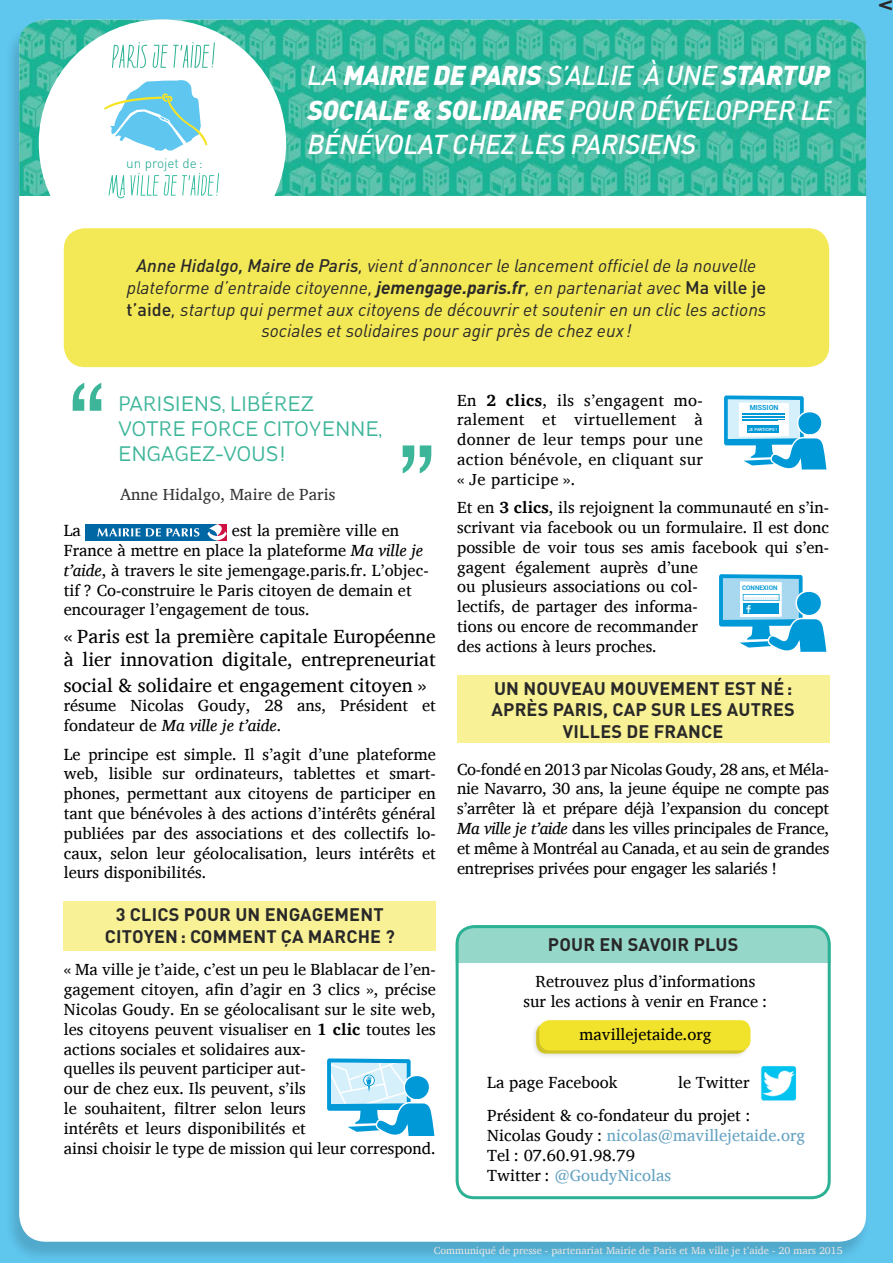
<style>
.page{position:relative;width:893px;height:1263px;background:#5fc6ee}
.page>*{position:absolute;margin:0;border:0;box-sizing:border-box;transform-origin:0 0}
.t1{font:90px "Geneva";color:#3cb599}
.t2{font:italic 500 27px/34.5px "DINOT";letter-spacing:-.01em;color:#fff;text-align:justify}
.t3{font:21px/25.2px "St Ryde";letter-spacing:-.01em;color:#3cb599}
.t4{font:19.5px/23.4px "Charis SIL";color:#000}
.t5{font:italic 18px/21.6px "DINOT";color:#292829;text-align:center}
.t6{font:700 18px/21.6px "DIN Pro";letter-spacing:.01em;color:#292829;text-align:center}
.t7{font:16.5px/19.8px "Charis SIL";color:#000}
.t8{font:16.5px "Charis SIL";color:#64a2c2}
.t9{font:300 13.5px "DIN Pro";color:#12a38d}
.t10{font:10.5px "Charis SIL";color:#fff}
.t11{font:700 7.05px "Roboto";color:#0099d8}
.t12{font:700 6.3px "Roboto";color:#0099d8}
.t13{font:500 4.2px "Roboto";color:#fff}
.s1{font-weight:900}
.s2{font-weight:500}
.s3{font-weight:700}
.s4{font-family:"DIN Pro";font-weight:500;font-style:normal}
.s5{font-style:italic}
.s6{color:#000}
</style>
<div class="page">
<div style="left:4px;top:22px;width:866px;height:1241px;background:#000;opacity:.15"></div>
<div style="left:19px;top:20px;width:847px;height:1222px;background:#fff;border-radius:27px"></div>
<div style="left:456px;top:925px;width:375px;height:274px;border:3px solid #2bb193;border-radius:17px"></div>
<div style="left:457px;top:675px;width:372px;height:68px;background:#f8f195"></div>
<div style="left:64px;top:901px;width:372px;height:50px;background:#f8f195"></div>
<svg style="left:456px;top:925px;width:375px;height:38px;background:#8cd4c4"></svg>
<img style="left:19px;top:20px;width:847px;height:176px">
<svg style="left:39px;top:19px;width:247px;height:241px"></svg>
<svg style="left:104px;top:79px;width:103px;height:72px"></svg>
<svg style="left:112px;top:42px;width:103px;height:27px"></svg>
<svg style="left:131px;top:173px;width:88px;height:23px"></svg>
<svg style="left:108px;top:175px;width:17px;height:23px"></svg>
<div style="left:64px;top:228px;width:765px;height:139px;background:#f3e856;border-radius:21px"></div>
<div style="left:85px;top:524px;width:132px;height:16px;background:#0067a5"></div>
<svg style="left:97px;top:528px;width:102px;height:9px"></svg>
<svg style="left:207px;top:524px;width:20px;height:16px"></svg>
<svg style="left:724px;top:395px;width:103px;height:75px"></svg>
<hr style="left:743px;top:413px;width:42px;height:1px;background:#0099d8">
<hr style="left:743px;top:419px;width:42px;height:1px;background:#0099d8">
<hr style="left:743px;top:420px;width:35px;height:1px;background:#0099d8">
<div style="left:747px;top:425px;width:32px;height:8px;background:#0099d8"></div>
<hr style="left:743px;top:415px;width:42px;height:1px;background:#0099d8">
<hr style="left:743px;top:416px;width:42px;height:1px;background:#0099d8">
<hr style="left:743px;top:417px;width:42px;height:1px;background:#0099d8">
<svg style="left:719px;top:574px;width:108px;height:78px"></svg>
<svg style="left:327px;top:1058px;width:108px;height:78px"></svg>
<div style="left:531px;top:1020px;width:220px;height:39px;background:#000;opacity:.15"></div>
<div style="left:539px;top:1020px;width:211px;height:30px;background:#f1e32c;border-radius:10px"></div>
<img style="left:760px;top:1066px;width:37px;height:35px">
<p class="t9" style="left:126px;top:154px;width:78px">un projet de :</p>
<p class="t2" style="left:307px;top:58px;width:525px">LA <span class="s1">MAIRIE DE PARIS</span> S’ALLIE À UNE <span class="s1">STARTUP SOCIALE &amp; SOLIDAIRE</span> POUR DÉVELOPPER LE BÉNÉVOLAT CHEZ LES PARISIENS</p>
<p class="t5" style="left:127px;top:255px;width:641px"><span class="s2">Anne Hidalgo, Maire de Paris</span>, vient d’annoncer le lancement officiel de la nouvelle plateforme d’entraide citoyenne, <span class="s3">jemengage.paris.fr</span>, en partenariat avec <span class="s4">Ma ville je t’aide</span>, startup qui permet aux citoyens de découvrir et soutenir en un clic les actions sociales et solidaires pour agir près de chez eux !</p>
<p class="t1" style="left:65px;top:344px;width:46px">“</p>
<p class="t3" style="left:118px;top:391px;width:266px">PARISIENS, LIBÉREZ<br>VOTRE FORCE CITOYENNE,</p>
<p class="t3" style="left:118px;top:442px;width:168px">ENGAGEZ-VOUS!</p>
<p class="t7" style="left:120px;top:484px;width:217px">Anne Hidalgo, Maire de Paris</p>
<p class="t1" style="left:395px;top:406px;width:46px">”</p>
<p class="t7" style="left:64px;top:521px;width:366px;text-indent:127px">Paris est la première ville en France à mettre en place la plateforme <span class="s5">Ma ville je t’aide</span>, à travers le site jemengage.paris.fr. L’objec&shy;tif ? Co-construire le Paris citoyen de demain et encourager l’engagement de tous.</p>
<p class="t4" style="left:64px;top:625px;width:374px">« Paris est la première capitale Européenne à lier innovation digitale, entrepreneuriat</p>
<p class="t4" style="left:64px;top:673px;width:364px">social &amp; solidaire et engagement citoyen »</p>
<p class="t7" style="left:64px;top:696px;width:374px">résume Nicolas Goudy, 28 ans, Président et fondateur de <span class="s5">Ma ville je t’aide</span>.</p>
<p class="t7" style="left:64px;top:744px;width:374px;text-align:justify">Le principe est simple. Il s’agit d’une plateforme web, lisible sur ordinateurs, tablettes et smart&shy;phones, permettant aux citoyens de participer en tant que bénévoles à des actions d’intérêts général publiées par des associations et des collectifs lo&shy;caux, selon leur géolocalisation, leurs intérêts et leurs disponibilités.</p>
<p class="t6" style="left:105px;top:903px;width:291px">3 CLICS POUR UN ENGAGEMENT<br>CITOYEN: COMMENT ÇA MARCHE ?</p>
<p class="t7" style="left:64px;top:960px;width:374px">« Ma ville je t’aide, c’est un peu le Blablacar de l’en&shy;gagement citoyen, afin d’agir en 3 clics », précise Nicolas Goudy. En se géolocalisant sur le site web, les citoyens peuvent visualiser en <span class="s3">1 clic</span> toutes les actions sociales et solidaires aux-<br>quelles ils peuvent participer aut-<br>our de chez eux. Ils peuvent, s’ils<br>le souhaitent, filtrer selon leurs<br>intérêts et leurs disponibilités et<br>ainsi choisir le type de mission qui leur correspond.</p>
<p class="t7" style="left:457px;top:390px;width:247px;text-align:justify">En <span class="s3">2 clics</span>, ils s’engagent mo&shy;ralement et virtuellement à donner de leur temps pour une action bénévole, en cliquant sur « Je participe ».</p>
<p class="t7" style="left:457px;top:498px;width:374px">Et en <span class="s3">3 clics</span>, ils rejoignent la communauté en s’in&shy;scrivant via facebook ou un formulaire. Il est donc possible de voir tous ses amis facebook qui s’en&shy;gagent également auprès d’une<br>ou plusieurs associations ou col-<br>lectifs, de partager des informa-<br>tions ou encore de recommander<br>des actions à leurs proches.</p>
<p class="t6" style="left:491px;top:677px;width:305px">UN NOUVEAU MOUVEMENT EST NÉ:<br>APRÈS PARIS, CAP SUR LES AUTRES<br>VILLES DE FRANCE</p>
<p class="t7" style="left:457px;top:759px;width:374px;text-align:justify">Co-fondé en 2013 par Nicolas Goudy, 28 ans, et Méla&shy;nie Navarro, 30 ans, la jeune équipe ne compte pas s’arrêter là et prépare déjà l’expansion du concept <span class="s5">Ma ville je t’aide</span> dans les villes principales de France, et même à Montréal au Canada, et au sein de grandes entreprises privées pour engager les salariés !</p>
<p class="t11" style="left:750px;top:403px;width:30px">MISSION</p>
<p class="t13" style="left:749px;top:426px;width:30px">JE PARTICIPE !</p>
<p class="t12" style="left:742px;top:583px;width:37px">CONNEXION</p>
<p class="t6" style="left:548px;top:932px;width:192px">POUR EN SAVOIR PLUS</p>
<p class="t7" style="left:535px;top:972px;width:221px">Retrouvez plus d’informations</p>
<p class="t7" style="left:523px;top:991px;width:245px">sur les actions à venir en France :</p>
<p class="t7" style="left:579px;top:1025px;width:134px">mavillejetaide.org</p>
<p class="t7" style="left:487px;top:1073px;width:132px">La page Facebook</p>
<p class="t7" style="left:678px;top:1073px;width:73px">le Twitter</p>
<p class="t7" style="left:487px;top:1106px;width:265px">Président &amp; co-fondateur du projet :</p>
<p class="t8" style="left:487px;top:1126px;width:320px"><span class="s6">Nicolas Goudy :</span> nicolas@mavillejetaide.org</p>
<p class="t7" style="left:487px;top:1145px;width:149px">Tel : 07.60.91.98.79</p>
<p class="t8" style="left:487px;top:1165px;width:185px"><span class="s6">Twitter :</span> @GoudyNicolas</p>
<p class="t10" style="left:434px;top:1244px;width:410px">Communiqué de presse - partenariat Mairie de Paris et Ma ville je t’aide - 20 mars 2015</p>
<p class="t6" style="left:897px;top:0;width:12px;rotate:90deg">V</p>
</div>
